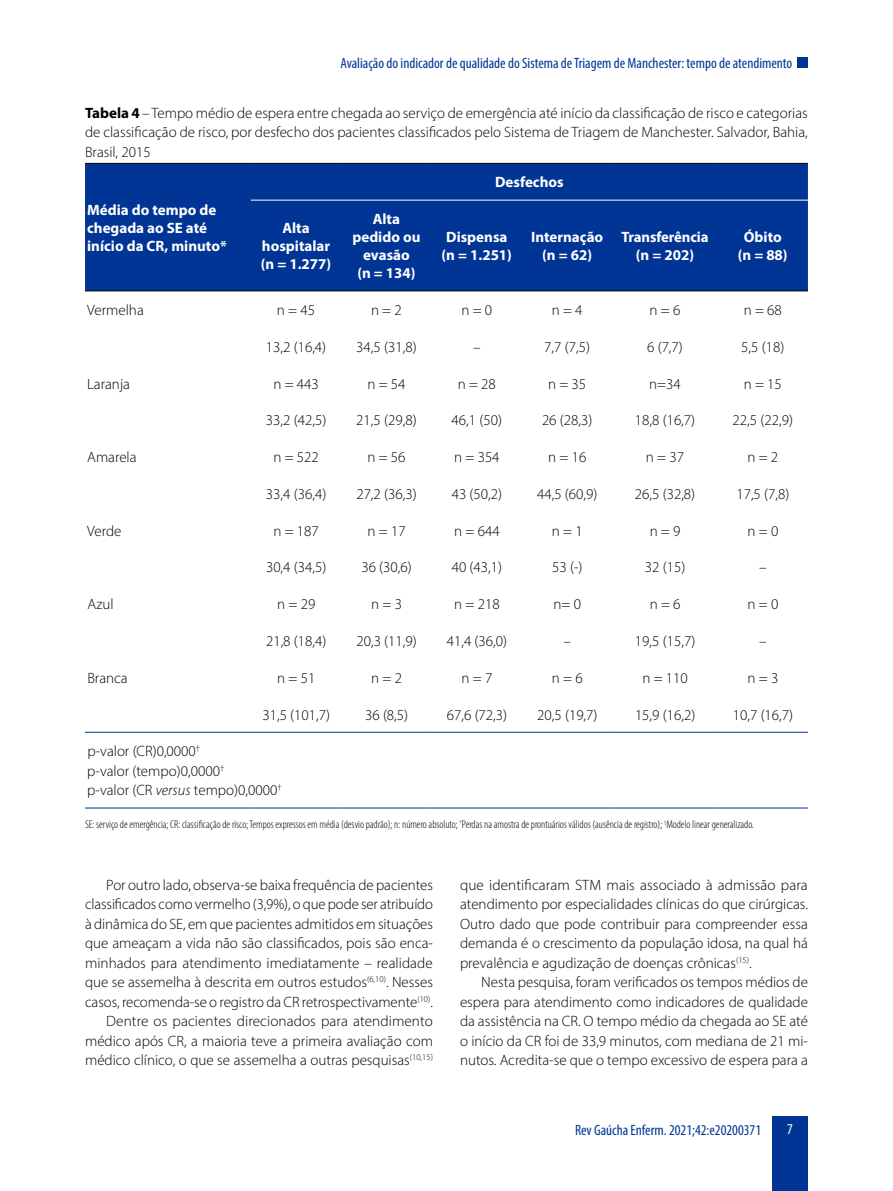
<style>
.page{position:relative;width:893px;height:1191px;background:#fff}
.page>*{position:absolute;margin:0;border:0;box-sizing:border-box;transform-origin:0 0}
.t1{font:300 15px/19.5px "Myriad Pro";color:#000;text-align:justify}
.t2{font:700 15px/18px "Myriad Pro";color:#fff;text-align:center}
.t3{font:condensed 15px "Myriad Pro";color:#003595}
.t4{font:condensed 15px "Myriad Pro";color:#fff}
.t5{font:300 condensed 11.25px "Myriad Pro";color:#000}
.s1{font-weight:700}
.s2{font-style:italic}
</style>
<div class="page">
<div style="left:772px;top:1116px;width:36px;height:75px;background:#003595"></div>
<div style="left:798px;top:57px;width:10px;height:11px;background:#003595"></div>
<div style="left:85px;top:164px;width:723px;height:127px;background:#003595"></div>
<hr style="left:251px;top:291px;width:90px;height:1px;background:#000">
<hr style="left:341px;top:291px;width:91px;height:1px;background:#000">
<hr style="left:432px;top:291px;width:90px;height:1px;background:#000">
<hr style="left:522px;top:291px;width:90px;height:1px;background:#000">
<hr style="left:612px;top:291px;width:106px;height:1px;background:#000">
<hr style="left:718px;top:291px;width:90px;height:1px;background:#000">
<hr style="left:85px;top:163px;width:166px;height:1px;background:#000">
<hr style="left:85px;top:291px;width:166px;height:1px;background:#000">
<hr style="left:251px;top:163px;width:90px;height:1px;background:#000">
<hr style="left:341px;top:163px;width:91px;height:1px;background:#000">
<hr style="left:432px;top:163px;width:90px;height:1px;background:#000">
<hr style="left:522px;top:163px;width:90px;height:1px;background:#000">
<hr style="left:612px;top:163px;width:106px;height:1px;background:#000">
<hr style="left:718px;top:163px;width:90px;height:1px;background:#000">
<hr style="left:251px;top:200px;width:90px;height:1px;background:#fff">
<hr style="left:341px;top:200px;width:91px;height:1px;background:#fff">
<hr style="left:432px;top:200px;width:90px;height:1px;background:#fff">
<hr style="left:522px;top:200px;width:90px;height:1px;background:#fff">
<hr style="left:612px;top:200px;width:106px;height:1px;background:#fff">
<hr style="left:718px;top:200px;width:90px;height:1px;background:#fff">
<hr style="left:85px;top:732px;width:166px;height:1px;background:#003595">
<hr style="left:251px;top:732px;width:90px;height:1px;background:#003595">
<hr style="left:341px;top:732px;width:91px;height:1px;background:#003595">
<hr style="left:432px;top:732px;width:90px;height:1px;background:#003595">
<hr style="left:522px;top:732px;width:90px;height:1px;background:#003595">
<hr style="left:612px;top:732px;width:106px;height:1px;background:#003595">
<hr style="left:718px;top:732px;width:90px;height:1px;background:#003595">
<hr style="left:85px;top:807px;width:166px;height:1px;background:#003595">
<hr style="left:251px;top:807px;width:90px;height:1px;background:#003595">
<hr style="left:341px;top:807px;width:91px;height:1px;background:#003595">
<hr style="left:432px;top:807px;width:90px;height:1px;background:#003595">
<hr style="left:522px;top:807px;width:90px;height:1px;background:#003595">
<hr style="left:612px;top:807px;width:106px;height:1px;background:#003595">
<hr style="left:718px;top:807px;width:90px;height:1px;background:#003595">
<p class="t3" style="left:341px;top:54px;width:453px">Avaliação do indicador de qualidade do Sistema de Triagem de Manchester: tempo de atendimento</p>
<p class="t1" style="left:85px;top:103px;width:724px"><span class="s1">Tabela 4</span> – Tempo médio de espera entre chegada ao serviço de emergência até início da classificação de risco e categorias de classificação de risco, por desfecho dos pacientes classificados pelo Sistema de Triagem de Manchester. Salvador, Bahia, Brasil, 2015</p>
<p class="t2" style="left:87px;top:200px;width:141px;text-align:left">Média do tempo de chegada ao SE até início da CR, minuto*</p>
<p class="t2" style="left:261px;top:219px;width:72px">Alta hospitalar (n = 1.277)</p>
<p class="t2" style="left:352px;top:210px;width:70px">Alta pedido ou evasão<br>(n = 134)</p>
<p class="t2" style="left:495px;top:173px;width:70px">Desfechos</p>
<p class="t2" style="left:442px;top:228px;width:72px">Dispensa (n = 1.251)</p>
<p class="t2" style="left:531px;top:228px;width:74px">Internação (n = 62)</p>
<p class="t2" style="left:621px;top:228px;width:89px">Transferência (n = 202)</p>
<p class="t2" style="left:738px;top:228px;width:51px">Óbito (n = 88)</p>
<p class="t1" style="left:87px;top:300px;width:58px">Vermelha</p>
<p class="t1" style="left:277px;top:300px;width:40px">n = 45</p>
<p class="t1" style="left:371px;top:300px;width:32px">n = 2</p>
<p class="t1" style="left:461px;top:300px;width:32px">n = 0</p>
<p class="t1" style="left:552px;top:300px;width:32px">n = 4</p>
<p class="t1" style="left:649px;top:300px;width:32px">n = 6</p>
<p class="t1" style="left:744px;top:300px;width:40px">n = 68</p>
<p class="t1" style="left:266px;top:337px;width:62px">13,2 (16,4)</p>
<p class="t1" style="left:356px;top:337px;width:62px">34,5 (31,8)</p>
<p class="t1" style="left:473px;top:337px;width:9px">–</p>
<p class="t1" style="left:544px;top:337px;width:47px">7,7 (7,5)</p>
<p class="t1" style="left:647px;top:337px;width:37px">6 (7,7)</p>
<p class="t1" style="left:741px;top:337px;width:45px">5,5 (18)</p>
<p class="t1" style="left:87px;top:373px;width:44px">Laranja</p>
<p class="t1" style="left:273px;top:373px;width:47px">n = 443</p>
<p class="t1" style="left:367px;top:373px;width:40px">n = 54</p>
<p class="t1" style="left:458px;top:373px;width:40px">n = 28</p>
<p class="t1" style="left:548px;top:373px;width:40px">n = 35</p>
<p class="t1" style="left:649px;top:373px;width:33px">n=34</p>
<p class="t1" style="left:744px;top:373px;width:40px">n = 15</p>
<p class="t1" style="left:266px;top:410px;width:62px">33,2 (42,5)</p>
<p class="t1" style="left:356px;top:410px;width:62px">21,5 (29,8)</p>
<p class="t1" style="left:452px;top:410px;width:52px">46,1 (50)</p>
<p class="t1" style="left:542px;top:410px;width:52px">26 (28,3)</p>
<p class="t1" style="left:635px;top:410px;width:62px">18,8 (16,7)</p>
<p class="t1" style="left:733px;top:410px;width:62px">22,5 (22,9)</p>
<p class="t1" style="left:87px;top:447px;width:51px">Amarela</p>
<p class="t1" style="left:273px;top:447px;width:47px">n = 522</p>
<p class="t1" style="left:367px;top:447px;width:40px">n = 56</p>
<p class="t1" style="left:454px;top:447px;width:47px">n = 354</p>
<p class="t1" style="left:548px;top:447px;width:40px">n = 16</p>
<p class="t1" style="left:646px;top:447px;width:40px">n = 37</p>
<p class="t1" style="left:747px;top:447px;width:32px">n = 2</p>
<p class="t1" style="left:266px;top:484px;width:62px">33,4 (36,4)</p>
<p class="t1" style="left:356px;top:484px;width:62px">27,2 (36,3)</p>
<p class="t1" style="left:452px;top:484px;width:52px">43 (50,2)</p>
<p class="t1" style="left:537px;top:484px;width:62px">44,5 (60,9)</p>
<p class="t1" style="left:635px;top:484px;width:62px">26,5 (32,8)</p>
<p class="t1" style="left:736px;top:484px;width:55px">17,5 (7,8)</p>
<p class="t1" style="left:87px;top:521px;width:36px">Verde</p>
<p class="t1" style="left:273px;top:521px;width:47px">n = 187</p>
<p class="t1" style="left:367px;top:521px;width:40px">n = 17</p>
<p class="t1" style="left:454px;top:521px;width:47px">n = 644</p>
<p class="t1" style="left:552px;top:521px;width:32px">n = 1</p>
<p class="t1" style="left:650px;top:521px;width:32px">n = 9</p>
<p class="t1" style="left:747px;top:521px;width:32px">n = 0</p>
<p class="t1" style="left:266px;top:557px;width:62px">30,4 (34,5)</p>
<p class="t1" style="left:361px;top:557px;width:52px">36 (30,6)</p>
<p class="t1" style="left:452px;top:557px;width:52px">40 (43,1)</p>
<p class="t1" style="left:552px;top:557px;width:32px">53 (-)</p>
<p class="t1" style="left:645px;top:557px;width:42px">32 (15)</p>
<p class="t1" style="left:759px;top:557px;width:9px">–</p>
<p class="t1" style="left:87px;top:594px;width:28px">Azul</p>
<p class="t1" style="left:277px;top:594px;width:40px">n = 29</p>
<p class="t1" style="left:371px;top:594px;width:32px">n = 3</p>
<p class="t1" style="left:454px;top:594px;width:47px">n = 218</p>
<p class="t1" style="left:553px;top:594px;width:29px">n= 0</p>
<p class="t1" style="left:650px;top:594px;width:32px">n = 6</p>
<p class="t1" style="left:747px;top:594px;width:32px">n = 0</p>
<p class="t1" style="left:266px;top:631px;width:62px">21,8 (18,4)</p>
<p class="t1" style="left:356px;top:631px;width:62px">20,3 (11,9)</p>
<p class="t1" style="left:447px;top:631px;width:62px">41,4 (36,0)</p>
<p class="t1" style="left:564px;top:631px;width:9px">–</p>
<p class="t1" style="left:635px;top:631px;width:62px">19,5 (15,7)</p>
<p class="t1" style="left:759px;top:631px;width:9px">–</p>
<p class="t1" style="left:87px;top:668px;width:42px">Branca</p>
<p class="t1" style="left:277px;top:668px;width:40px">n = 51</p>
<p class="t1" style="left:371px;top:668px;width:32px">n = 2</p>
<p class="t1" style="left:462px;top:668px;width:32px">n = 7</p>
<p class="t1" style="left:552px;top:668px;width:32px">n = 6</p>
<p class="t1" style="left:642px;top:668px;width:47px">n = 110</p>
<p class="t1" style="left:747px;top:668px;width:32px">n = 3</p>
<p class="t1" style="left:262px;top:704px;width:69px">31,5 (101,7)</p>
<p class="t1" style="left:365px;top:704px;width:45px">36 (8,5)</p>
<p class="t1" style="left:447px;top:704px;width:62px">67,6 (72,3)</p>
<p class="t1" style="left:537px;top:704px;width:62px">20,5 (19,7)</p>
<p class="t1" style="left:635px;top:704px;width:62px">15,9 (16,2)</p>
<p class="t1" style="left:733px;top:704px;width:62px">10,7 (16,7)</p>
<p class="t1" style="left:87px;top:741px;width:196px;text-align:left">p-valor (CR)0,0000<sup>†<br></sup>p-valor (tempo)0,0000<sup>†<br></sup>p-valor (CR <span class="s2">versus</span> tempo)0,0000<sup>†</sup></p>
<p class="t5" style="left:85px;top:818px;width:670px">SE: serviço de emergência; CR: classificação de risco; Tempos expressos em média (desvio padrão); n: número absoluto; <sup>*</sup>Perdas na amostra de prontuários válidos (ausência de registro); <sup>†</sup>Modelo linear generalizado.</p>
<p class="t1" style="left:85px;top:874px;width:350px;text-align:right">Por outro lado, observa-se baixa frequência de pacientes classificados como vermelho (3,9%), o que pode ser atribuído à dinâmica do SE, em que pacientes admitidos em situações que ameaçam a vida não são classificados, pois são enca&shy;minhados para atendimento imediatamente – realidade que se assemelha à descrita em outros estudos<sup>(6,10)</sup>. Nesses casos, recomenda-se o registro da CR retrospectivamente<sup>(10)</sup>.<br>Dentre os pacientes direcionados para atendimento médico após CR, a maioria teve a primeira avaliação com médico clínico, o que se assemelha a outras pesquisas<sup>(10,15)</sup></p>
<p class="t1" style="left:460px;top:874px;width:349px">que identificaram STM mais associado à admissão para atendimento por especialidades clínicas do que cirúrgicas.<br>Outro dado que pode contribuir para compreender essa demanda é o crescimento da população idosa, na qual há prevalência e agudização de doenças crônicas<sup>(15)</sup>.</p>
<p class="t1" style="left:460px;top:972px;width:349px;text-indent:21px">Nesta pesquisa, foram verificados os tempos médios de espera para atendimento como indicadores de qualidade da assistência na CR. O tempo médio da chegada ao SE até o início da CR foi de 33,9 minutos, com mediana de 21 mi&shy;nutos. Acredita-se que o tempo excessivo de espera para a</p>
<p class="t3" style="left:575px;top:1121px;width:188px">Rev Gaúcha Enferm. 2021;42:e20200371</p>
<p class="t4" style="left:787px;top:1120px;width:7px">7</p>
</div>
